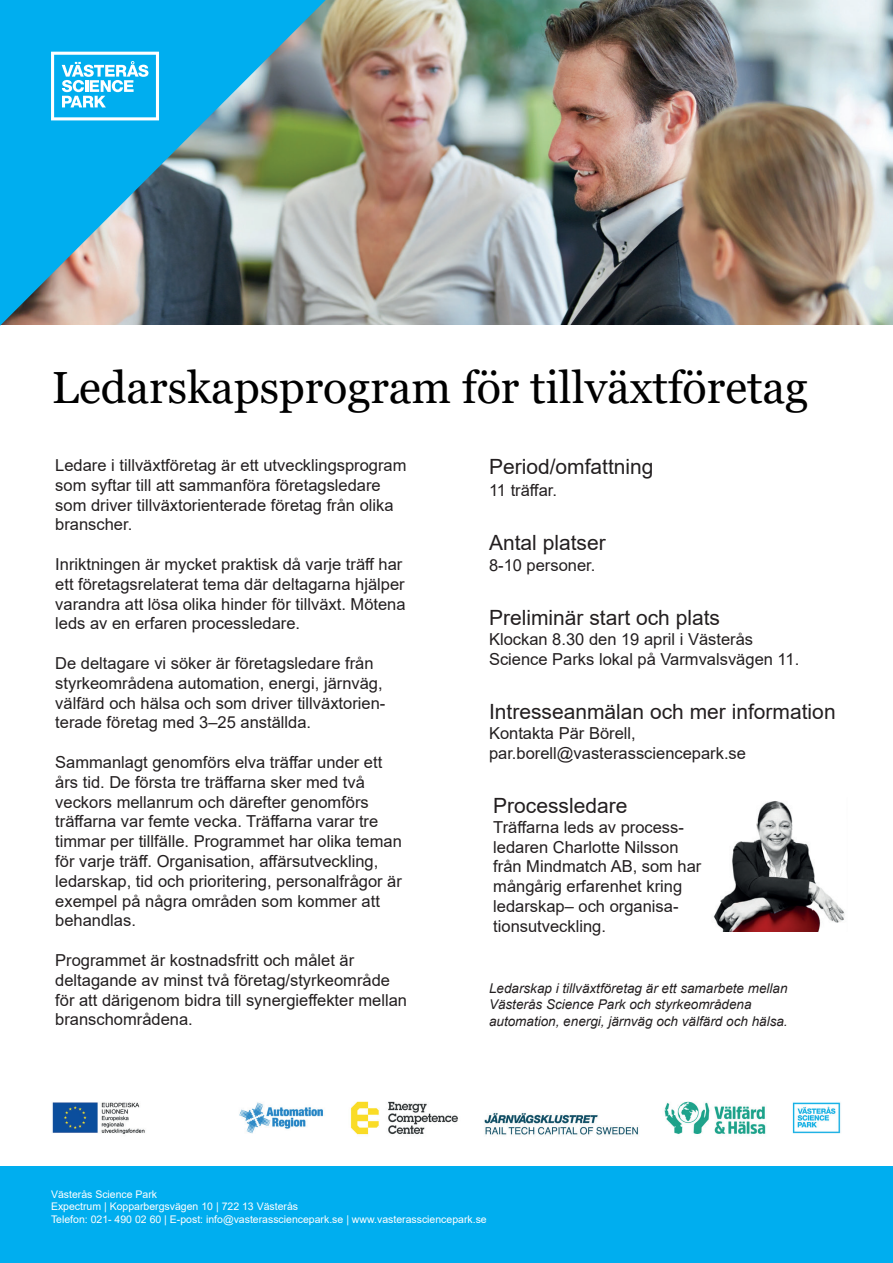
<style>
.page{position:relative;width:893px;height:1263px;background:#fff}
.page>*{position:absolute;margin:0;border:0;box-sizing:border-box;transform-origin:0 0}
.t1{font:45px "Georgia";color:#000}
.t2{font:21px "Arial";color:#231f20}
.t3{font:16.5px/19.8px "Arial";color:#231f20}
.t4{font:italic 13.5px/16.2px "Arial";color:#231f20}
.t5{font:10.5px/12.6px "Arial";color:#fff}
</style>
<div class="page">
<img style="left:326px;top:0;width:567px;height:324px">
<img style="left:0;top:0;width:326px;height:326px">
<svg style="left:51px;top:52px;width:108px;height:68px"></svg>
<div style="left:0;top:1167px;width:893px;height:96px;background:#00aeef"></div>
<img style="left:713px;top:801px;width:132px;height:130px">
<img style="left:52px;top:1101px;width:789px;height:34px">
<h1 class="t1" style="left:52px;top:360px;width:758px">Ledarskapsprogram för tillväxtföretag</h1>
<p class="t3" style="left:55px;top:455px;width:353px">Ledare i tillväxtföretag är ett utvecklingsprogram som syftar till att sammanföra företagsledare som driver tillväxtorienterade företag från olika branscher.</p>
<p class="t3" style="left:55px;top:554px;width:352px">Inriktningen är mycket praktisk då varje träff har ett företagsrelaterat tema där deltagarna hjälper varandra att lösa olika hinder för tillväxt. Mötena leds av en erfaren processledare.</p>
<p class="t3" style="left:55px;top:653px;width:332px">De deltagare vi söker är företagsledare från styrkeområdena automation, energi, järnväg, välfärd och hälsa och som driver tillväxtorien&shy;terade företag med 3–25 anställda.</p>
<p class="t3" style="left:55px;top:752px;width:348px">Sammanlagt genomförs elva träffar under ett års tid. De första tre träffarna sker med två veckors mellanrum och därefter genomförs träffarna var femte vecka. Träffarna varar tre timmar per tillfälle. Programmet har olika teman för varje träff. Organisation, affärsutveckling, ledarskap, tid och prioritering, personalfrågor är exempel på några områden som kommer att behandlas.</p>
<p class="t3" style="left:55px;top:950px;width:353px">Programmet är kostnadsfritt och målet är deltagande av minst två företag/styrkeområde för att därigenom bidra till synergieffekter mellan branschområdena.</p>
<p class="t2" style="left:489px;top:452px;width:166px">Period/omfattning</p>
<p class="t3" style="left:489px;top:480px;width:70px">11 träffar.</p>
<p class="t2" style="left:489px;top:528px;width:118px">Antal platser</p>
<p class="t3" style="left:489px;top:556px;width:108px">8-10 personer.</p>
<p class="t2" style="left:489px;top:604px;width:233px">Preliminär start och plats</p>
<p class="t3" style="left:489px;top:629px;width:312px">Klockan 8.30 den 19 april i Västerås<br>Science Parks lokal på Varmvalsvägen 11.</p>
<p class="t2" style="left:489px;top:697px;width:348px">Intresseanmälan och mer information</p>
<p class="t3" style="left:489px;top:723px;width:259px">Kontakta Pär Börell, par.borell@vasterassciencepark.se</p>
<p class="t2" style="left:493px;top:791px;width:136px">Processledare</p>
<p class="t3" style="left:493px;top:817px;width:210px">Träffarna leds av process&shy;ledaren Charlotte Nilsson från Mindmatch AB, som har mångårig erfarenhet kring ledarskap– och organisa&shy;tionsutveckling.</p>
<p class="t4" style="left:489px;top:980px;width:300px">Ledarskap i tillväxtföretag är ett samarbete mellan<br>Västerås Science Park och styrkeområdena automation, energi, järnväg och välfärd och hälsa.</p>
<p class="t5" style="left:51px;top:1188px;width:437px">Västerås Science Park<br>Expectrum | Kopparbergsvägen 10 | 722 13 Västerås<br>Telefon: 021- 490 02 60 | E-post: info@vasterassciencepark.se | www.vasterassciencepark.se</p>
</div>
